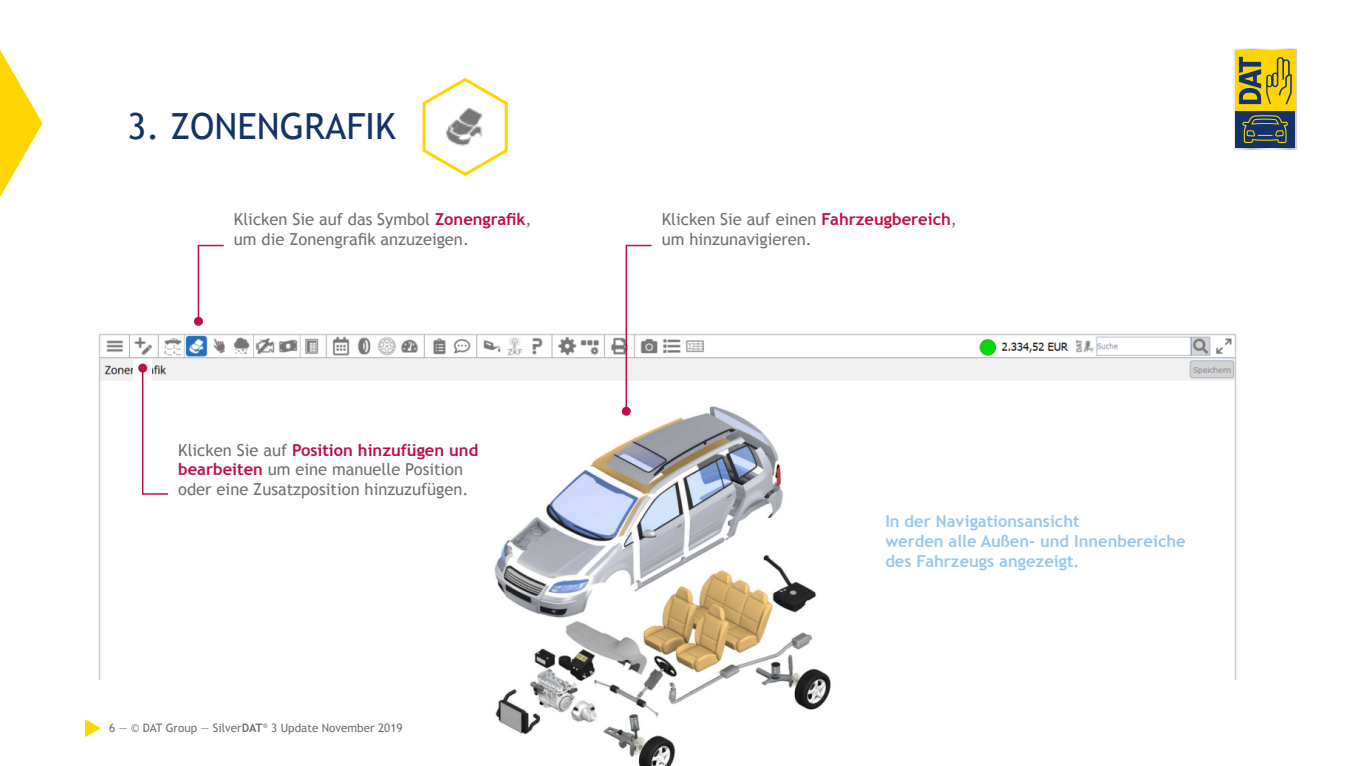
<style>
.page{position:relative;width:1361px;height:766px;background:#fff}
.page>*{position:absolute;margin:0;border:0;box-sizing:border-box;transform-origin:0 0}
.t1{font:36px "Trebuchet MS";color:#143467}
.t2{font:16.5px/19.8px "Trebuchet MS";color:#70706f}
.t3{font:700 16.5px/19.8px "Trebuchet MS";color:#98c7ec}
.t4{font:11.7px "Trebuchet MS";color:#70706f}
.s1{font-weight:700;color:#bd0f44}
.s2{font-weight:700}
</style>
<div class="page">
<img style="left:99px;top:333px;width:1137px;height:432px">
<div style="left:56px;top:680px;width:119px;height:85px;background:#fff"></div>
<div style="left:1191px;top:680px;width:119px;height:85px;background:#fff"></div>
<svg style="left:197px;top:244px;width:27px;height:75px"></svg>
<div style="left:194px;top:317px;width:9px;height:9px;background:#bd0f44;border-radius:50%"></div>
<div style="left:133px;top:358px;width:18px;height:23px;background:#fff"></div>
<svg style="left:141px;top:366px;width:28px;height:129px"></svg>
<div style="left:138px;top:363px;width:9px;height:9px;background:#bd0f44;border-radius:50%"></div>
<svg style="left:625px;top:244px;width:28px;height:168px"></svg>
<div style="left:622px;top:406px;width:9px;height:9px;background:#bd0f44;border-radius:50%"></div>
<svg style="left:422px;top:77px;width:86px;height:99px"></svg>
<svg style="left:85px;top:719px;width:16px;height:18px"></svg>
<svg style="left:0;top:50px;width:43px;height:147px"></svg>
<svg style="left:1233px;top:49px;width:64px;height:101px;background:#948e41"></svg>
<h1 class="t1" style="left:128px;top:105px;width:270px">3. ZONENGRAFIK</h1>
<p class="t2" style="left:234px;top:209px;width:299px">Klicken Sie auf das Symbol <span class="s1">Zonengrafik</span>, um die Zonengrafik anzuzeigen.</p>
<p class="t2" style="left:662px;top:209px;width:297px">Klicken Sie auf einen <span class="s1">Fahrzeugbereich</span>, um hinzunavigieren.</p>
<p class="t2" style="left:178px;top:440px;width:302px">Klicken Sie auf <span class="s1">Position hinzufügen und bearbeiten</span> um eine manuelle Position oder eine Zusatzposition hinzuzufügen.</p>
<p class="t4" style="left:109px;top:720px;width:295px">6 ― © DAT Group ― Silver<span class="s2">DAT</span><sup>®</sup> 3 Update November 2019</p>
<p class="t3" style="left:885px;top:511px;width:302px">In der Navigationsansicht<br>werden alle Außen- und Innenbereiche des Fahrzeugs angezeigt.</p>
</div>
